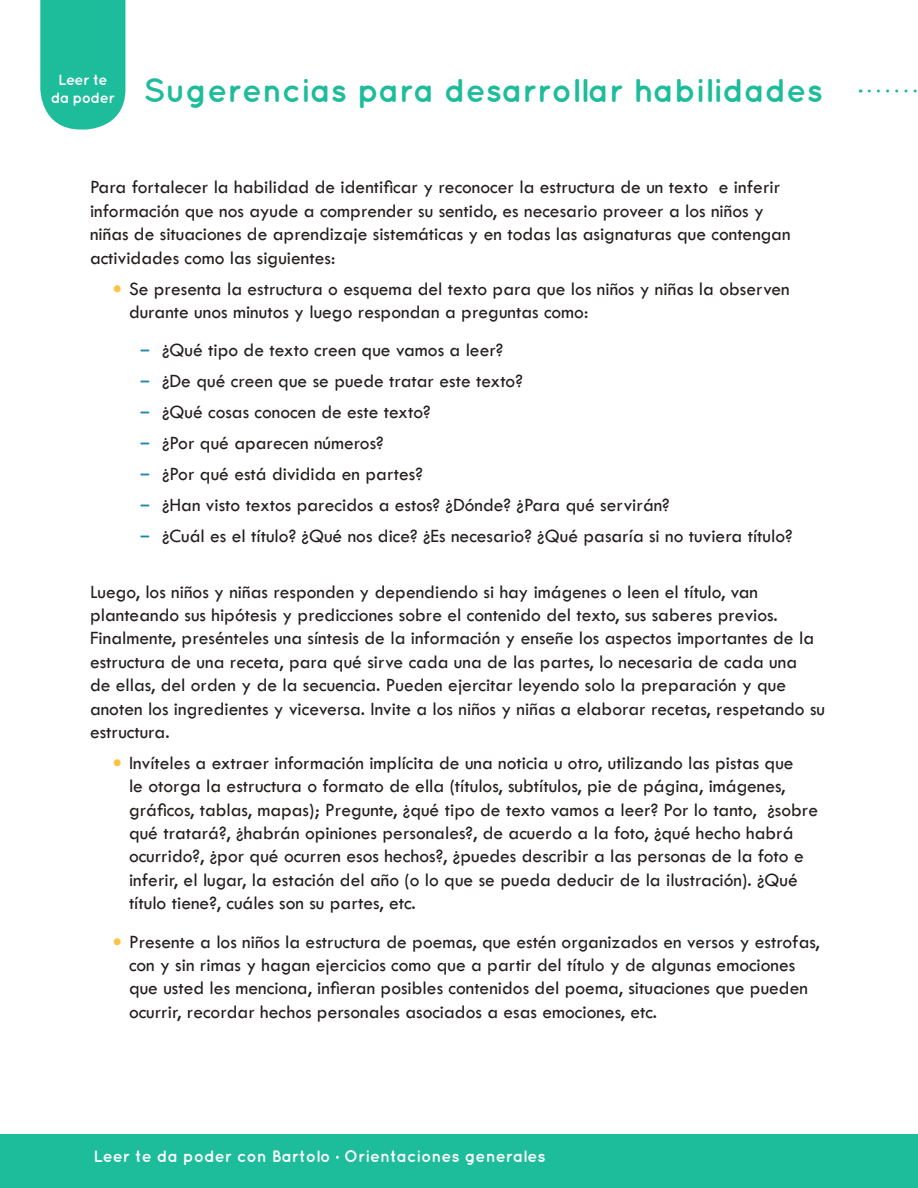
<style>
.page{position:relative;width:918px;height:1188px;background:#fff}
.page>*{position:absolute;margin:0;border:0;box-sizing:border-box;transform-origin:0 0}
.t1{font:700 33px "Quicksand";color:#1dbc9a}
.t2{font:19.5px/23.4px "Tw Cen";color:#241f1f}
.t3{font:700 16.5px "Quicksand";color:#fff}
.t4{font:700 15px "Quicksand";letter-spacing:-.04em;color:#fff}
.s1{font-size:15px;color:#fff}
.s2{font-family:"Calibri";font-weight:700;color:#ffc244}
.s3{font-family:"Calibri";font-weight:700;color:#1989b2}
.s4{font-weight:400}
</style>
<div class="page">
<svg style="left:40px;top:0;width:85px;height:130px;background:#2bc0a0"></svg>
<div style="left:0;top:1134px;width:918px;height:54px;background:#1dbc9a"></div>
<svg style="left:335px;top:1154px;width:5px;height:6px"></svg>
<svg style="left:869px;top:90px;width:48px;height:3px"></svg>
<p class="t4" style="left:58px;top:71px;width:51px">Leer te</p>
<h1 class="t1" style="left:51px;top:71px;width:774px"><span class="s1">da poder</span> Sugerencias para desarrollar habilidades</h1>
<p class="t2" style="left:90px;top:176px;width:702px">Para fortalecer la habilidad de identificar y reconocer la estructura de un texto e inferir información que nos ayude a comprender su sentido, es necesario proveer a los niños y niñas de situaciones de aprendizaje sistemáticas y en todas las asignaturas que contengan actividades como las siguientes:</p>
<p class="t2" style="left:129px;top:277px;width:662px;text-indent:-16px"><span class="s2">•</span> Se presenta la estructura o esquema del texto para que los niños y niñas la observen durante unos minutos y luego respondan a preguntas como:</p>
<p class="t2" style="left:140px;top:335px;width:654px;line-height:30.9px"><span class="s3">−</span> ¿Qué tipo de texto creen que vamos a leer?<br><span class="s3">−</span> ¿De qué creen que se puede tratar este texto?<br><span class="s3">−</span> ¿Qué cosas conocen de este texto?<br><span class="s3">−</span> ¿Por qué aparecen números?<br><span class="s3">−</span> ¿Por qué está dividida en partes?<br><span class="s3">−</span> ¿Han visto textos parecidos a estos? ¿Dónde? ¿Para qué servirán?<br><span class="s3">−</span> ¿Cuál es el título? ¿Qué nos dice? ¿Es necesario? ¿Qué pasaría si no tuviera título?</p>
<p class="t2" style="left:90px;top:580px;width:737px">Luego, los niños y niñas responden y dependiendo si hay imágenes o leen el título, van planteando sus hipótesis y predicciones sobre el contenido del texto, sus saberes previos.<br>Finalmente, presénteles una síntesis de la información y enseñe los aspectos importantes de la estructura de una receta, para qué sirve cada una de las partes, lo necesaria de cada una<br>de ellas, del orden y de la secuencia. Pueden ejercitar leyendo solo la preparación y que anoten los ingredientes y viceversa. Invite a los niños y niñas a elaborar recetas, respetando su estructura.</p>
<p class="t2" style="left:129px;top:751px;width:691px;text-indent:-16px"><span class="s2">•</span> Invíteles a extraer información implícita de una noticia u otro, utilizando las pistas que<br>le otorga la estructura o formato de ella (títulos, subtítulos, pie de página, imágenes, gráficos, tablas, mapas); Pregunte, ¿qué tipo de texto vamos a leer? Por lo tanto, ¿sobre qué tratará?, ¿habrán opiniones personales?, de acuerdo a la foto, ¿qué hecho habrá ocurrido?, ¿por qué ocurren esos hechos?, ¿puedes describir a las personas de la foto e inferir, el lugar, la estación del año (o lo que se pueda deducir de la ilustración). ¿Qué título tiene?, cuáles son su partes, etc.</p>
<p class="t2" style="left:129px;top:930px;width:692px;text-indent:-16px"><span class="s2">•</span> Presente a los niños la estructura de poemas, que estén organizados en versos y estrofas, con y sin rimas y hagan ejercicios como que a partir del título y de algunas emociones que usted les menciona, infieran posibles contenidos del poema, situaciones que pueden ocurrir, recordar hechos personales asociados a esas emociones, etc.</p>
<p class="t3" style="left:94px;top:1147px;width:453px">Leer te da poder con Bartolo <span class="s4">·</span> Orientaciones generales</p>
</div>
